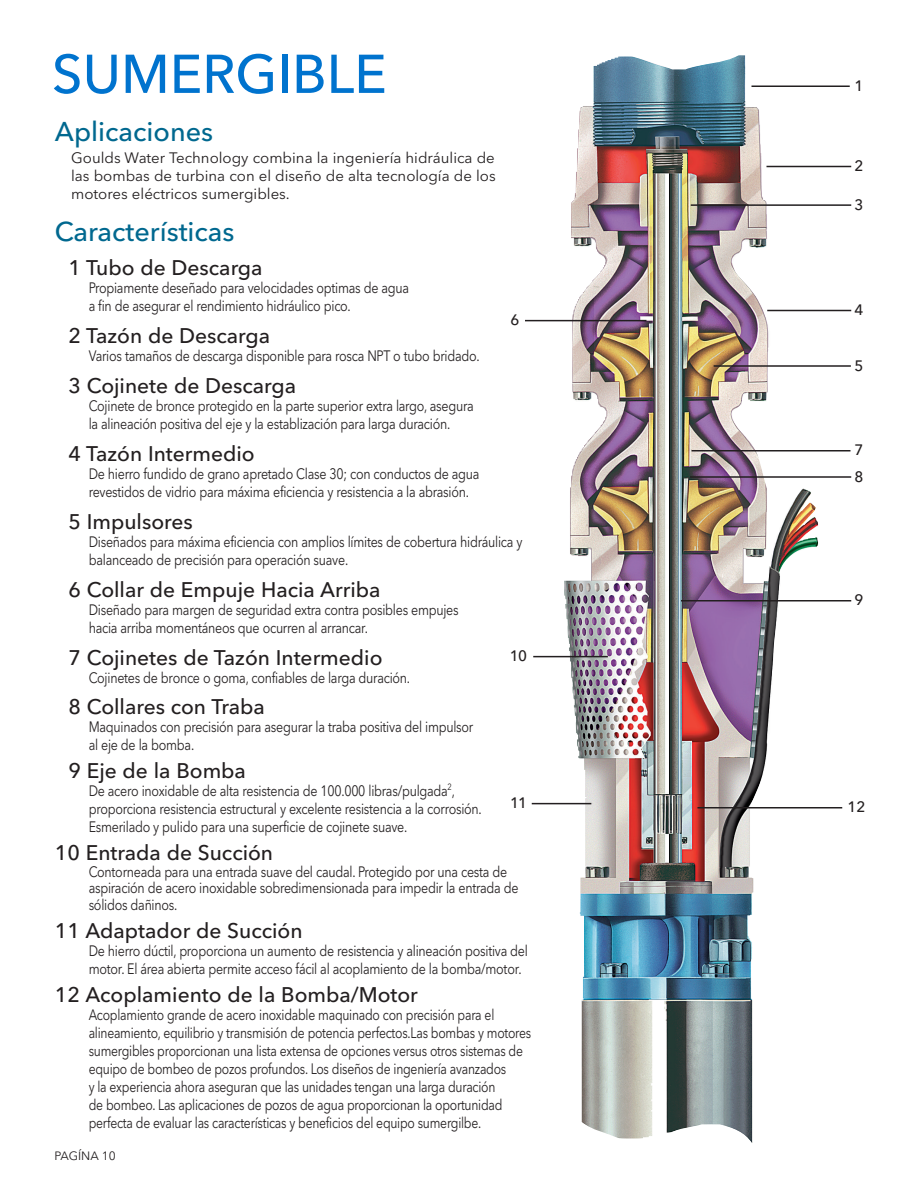
<style>
.page{position:relative;width:918px;height:1188px;background:#fff}
.page>*{position:absolute;margin:0;border:0;box-sizing:border-box;transform-origin:0 0}
.t1{font:500 54px "Avenir Next LT Pro";color:#0073ce}
.t2{font:500 27px "Avenir Next LT Pro";color:#00688f}
.t3{font:500 21px "Avenir Next LT Pro";color:#231f20}
.t4{font:15px/18px "Avenir Next LT Pro";letter-spacing:-.02em;color:#231f20;scale:.83 1}
.t5{font:15px/18px "Avenir Next LT Pro";letter-spacing:-.02em;color:#231f20;scale:.81 1}
.t6{font:15px/18px "Avenir Next LT Pro";letter-spacing:-.02em;color:#231f20;text-align:justify}
.t7{font:500 15px "Avenir Next LT Pro";color:#231f20}
.t8{font:12px "Avenir Next LT Pro";color:#231f20}
</style>
<div class="page">
<img style="left:564px;top:55px;width:254px;height:1088px">
<hr style="left:752px;top:86px;width:98px;height:1px;background:#231f20">
<hr style="left:766px;top:166px;width:85px;height:1px;background:#231f20">
<hr style="left:691px;top:204px;width:160px;height:2px;background:#231f20">
<hr style="left:767px;top:310px;width:84px;height:1px;background:#231f20">
<hr style="left:714px;top:365px;width:137px;height:2px;background:#231f20">
<hr style="left:525px;top:320px;width:121px;height:1px;background:#231f20">
<hr style="left:692px;top:450px;width:158px;height:2px;background:#231f20">
<hr style="left:690px;top:476px;width:161px;height:2px;background:#231f20">
<hr style="left:681px;top:600px;width:170px;height:2px;background:#231f20">
<hr style="left:698px;top:807px;width:144px;height:1px;background:#231f20">
<hr style="left:533px;top:656px;width:75px;height:1px;background:#231f20">
<hr style="left:532px;top:803px;width:59px;height:1px;background:#231f20">
<p class="t1" style="left:52px;top:42px;width:336px">SUMERGIBLE</p>
<p class="t2" style="left:55px;top:115px;width:160px">Aplicaciones</p>
<p class="t6" style="left:71px;top:149px;width:426px">Goulds Water Technology combina la ingeniería hidráulica de las bombas de turbina con el diseño de alta tecnología de los motores eléctricos sumergibles.</p>
<p class="t2" style="left:55px;top:215px;width:181px">Características</p>
<p class="t3" style="left:68px;top:255px;width:196px">1 Tubo de Descarga</p>
<p class="t4" style="left:89px;top:279px;width:388px">Propiamente deseñado para velocidades optimas de agua a fin de asegurar el rendimiento hidráulico pico.</p>
<p class="t3" style="left:68px;top:323px;width:203px">2 Tazón de Descarga</p>
<p class="t4" style="left:89px;top:347px;width:473px">Varios tamaños de descarga disponible para rosca NPT o tubo bridado.</p>
<p class="t3" style="left:68px;top:373px;width:229px">3 Cojinete de Descarga</p>
<p class="t4" style="left:89px;top:396px;width:465px">Cojinete de bronce protegido en la parte superior extra largo, asegura la alineación positiva del eje y la establización para larga duración.</p>
<p class="t3" style="left:68px;top:441px;width:188px">4 Tazón Intermedio</p>
<p class="t4" style="left:89px;top:464px;width:472px">De hierro fundido de grano apretado Clase 30; con conductos de agua revestidos de vidrio para máxima eficiencia y resistencia a la abrasión.</p>
<p class="t3" style="left:68px;top:509px;width:126px">5 Impulsores</p>
<p class="t4" style="left:89px;top:532px;width:524px">Diseñados para máxima eficiencia con amplios límites de cobertura hidráulica y balanceado de precisión para operación suave.</p>
<p class="t3" style="left:68px;top:577px;width:314px">6 Collar de Empuje Hacia Arriba</p>
<p class="t4" style="left:89px;top:600px;width:447px">Diseñado para margen de seguridad extra contra posibles empujes hacia arriba momentáneos que ocurren al arrancar.</p>
<p class="t3" style="left:68px;top:645px;width:316px">7 Cojinetes de Tazón Intermedio</p>
<p class="t4" style="left:89px;top:668px;width:389px">Cojinetes de bronce o goma, confiables de larga duración.</p>
<p class="t3" style="left:68px;top:694px;width:198px">8 Collares con Traba</p>
<p class="t4" style="left:89px;top:718px;width:465px">Maquinados con precisión para asegurar la traba positiva del impulsor al eje de la bomba.</p>
<p class="t3" style="left:68px;top:758px;width:179px">9 Eje de la Bomba</p>
<p class="t4" style="left:89px;top:782px;width:475px">De acero inoxidable de alta resistencia de 100.000 libras/pulgada<sup>2</sup>, proporciona resistencia estructural y excelente resistencia a la corrosión.<br>Esmerilado y pulido para una superficie de cojinete suave.</p>
<p class="t3" style="left:55px;top:840px;width:220px">10 Entrada de Succión</p>
<p class="t4" style="left:89px;top:863px;width:519px;line-height:16.5px">Contorneada para una entrada suave del caudal. Protegido por una cesta de aspiración de acero inoxidable sobredimensionada para impedir la entrada de sólidos dañinos.</p>
<p class="t3" style="left:55px;top:918px;width:249px">11 Adaptador de Succión</p>
<p class="t4" style="left:89px;top:941px;width:531px">De hierro dúctil, proporciona un aumento de resistencia y alineación positiva del motor. El área abierta permite acceso fácil al acoplamiento de la bomba/motor.</p>
<p class="t3" style="left:55px;top:982px;width:364px">12 Acoplamiento de la Bomba/Motor</p>
<p class="t5" style="left:89px;top:1005px;width:548px">Acoplamiento grande de acero inoxidable maquinado con precisión para el alineamiento, equilibrio y transmisión de potencia perfectos.Las bombas y motores sumergibles proporcionan una lista extensa de opciones versus otros sistemas de equipo de bombeo de pozos profundos. Los diseños de ingeniería avanzados<br>y la experiencia ahora aseguran que las unidades tengan una larga duración<br>de bombeo. Las aplicaciones de pozos de agua proporcionan la oportunidad perfecta de evaluar las características y beneficios del equipo sumergilbe.</p>
<p class="t7" style="left:510px;top:311px;width:10px">6</p>
<p class="t7" style="left:510px;top:647px;width:19px">10</p>
<p class="t7" style="left:510px;top:794px;width:19px">11</p>
<p class="t8" style="left:54px;top:1148px;width:63px">PAGÍNA 10</p>
<p class="t7" style="left:855px;top:77px;width:10px">1</p>
<p class="t7" style="left:855px;top:157px;width:10px">2</p>
<p class="t7" style="left:855px;top:195px;width:10px">3</p>
<p class="t7" style="left:855px;top:301px;width:10px">4</p>
<p class="t7" style="left:855px;top:356px;width:10px">5</p>
<p class="t7" style="left:855px;top:441px;width:10px">7</p>
<p class="t7" style="left:855px;top:467px;width:10px">8</p>
<p class="t7" style="left:855px;top:591px;width:10px">9</p>
<p class="t7" style="left:848px;top:798px;width:19px">12</p>
</div>
